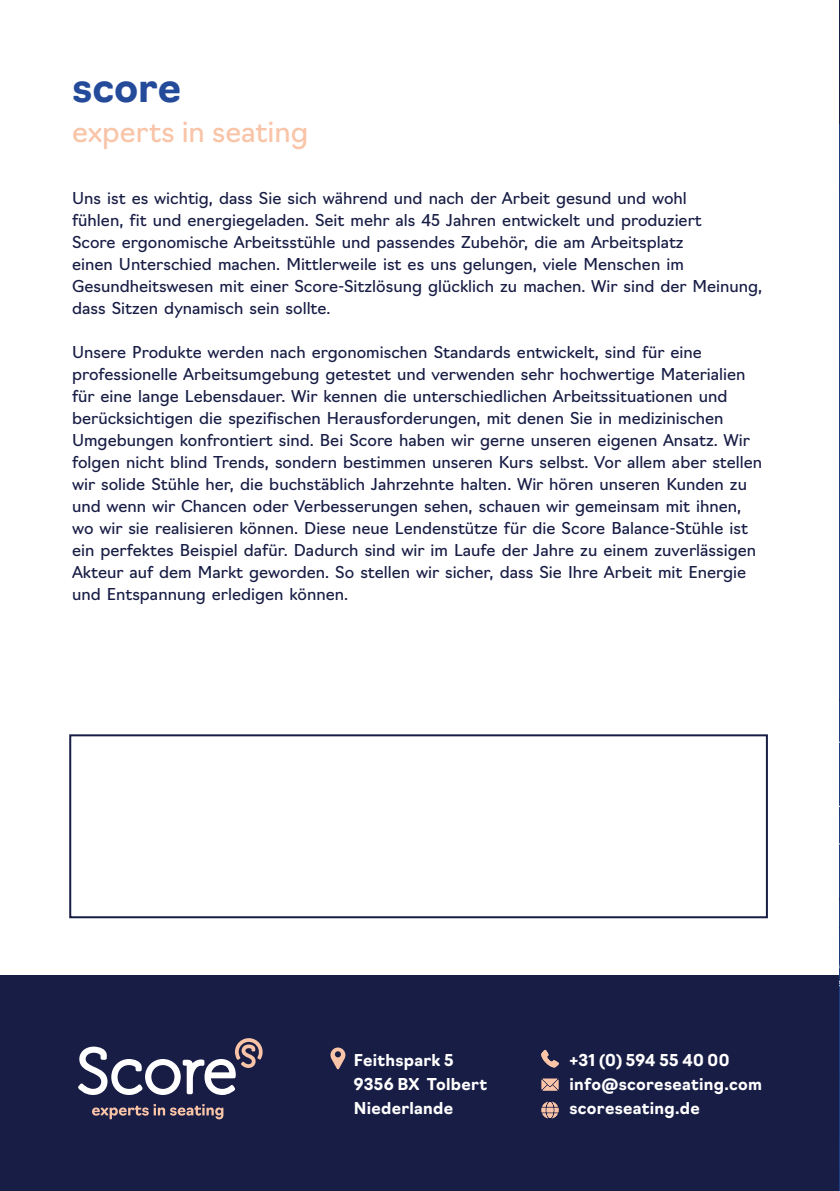
<style>
.page{position:relative;width:840px;height:1191px;background:#fff}
.page>*{position:absolute;margin:0;border:0;box-sizing:border-box;transform-origin:0 0}
.t1{font:700 40px "Navigo";color:#244a9a}
.t2{font:28px "Navigo";letter-spacing:-.005em;color:#f9c4a7}
.t3{font:16px/22px "Navigo";color:#181d45}
.t4{font:700 16px/24px "Navigo";letter-spacing:.02em;color:#fff}
</style>
<div class="page">
<hr style="left:524px;top:700px;width:315px;height:1px;background:#181d45">
<div style="left:0;top:0;width:838px;height:975px;background:#fff"></div>
<div style="left:0;top:975px;width:838px;height:216px;background:#181d45"></div>
<svg style="left:92px;top:1104px;width:131px;height:15px"></svg>
<svg style="left:78px;top:1038px;width:185px;height:57px"></svg>
<svg style="left:330px;top:1047px;width:15px;height:22px"></svg>
<svg style="left:541px;top:854px;width:298px;height:337px"></svg>
<div style="left:69px;top:734px;width:698px;height:184px;border:2px solid #181d45"></div>
<h1 class="t1" style="left:72px;top:56px;width:111px">score</h1>
<h2 class="t2" style="left:72px;top:109px;width:237px">experts in seating</h2>
<p class="t3" style="left:72px;top:186px;width:691px">Uns ist es wichtig, dass Sie sich während und nach der Arbeit gesund und wohl<br>fühlen, fit und energiegeladen. Seit mehr als 45 Jahren entwickelt und produziert<br>Score ergonomische Arbeitsstühle und passendes Zubehör, die am Arbeitsplatz<br>einen Unterschied machen. Mittlerweile ist es uns gelungen, viele Menschen im Gesundheitswesen mit einer Score-Sitzlösung glücklich zu machen. Wir sind der Meinung, dass Sitzen dynamisch sein sollte.</p>
<p class="t3" style="left:72px;top:340px;width:691px">Unsere Produkte werden nach ergonomischen Standards entwickelt, sind für eine professionelle Arbeitsumgebung getestet und verwenden sehr hochwertige Materialien für eine lange Lebensdauer. Wir kennen die unterschiedlichen Arbeitssituationen und berücksichtigen die spezifischen Herausforderungen, mit denen Sie in medizinischen Umgebungen konfrontiert sind. Bei Score haben wir gerne unseren eigenen Ansatz. Wir folgen nicht blind Trends, sondern bestimmen unseren Kurs selbst. Vor allem aber stellen wir solide Stühle her, die buchstäblich Jahrzehnte halten. Wir hören unseren Kunden zu und wenn wir Chancen oder Verbesserungen sehen, schauen wir gemeinsam mit ihnen, wo wir sie realisieren können. Diese neue Lendenstütze für die Score Balance-Stühle ist ein perfektes Beispiel dafür. Dadurch sind wir im Laufe der Jahre zu einem zuverlässigen Akteur auf dem Markt geworden. So stellen wir sicher, dass Sie Ihre Arbeit mit Energie und Entspannung erledigen können.</p>
<p class="t4" style="left:353px;top:1047px;width:135px">Feithspark 5<br>9356 BX Tolbert<br>Niederlande</p>
<p class="t4" style="left:569px;top:1047px;width:194px">+31 (0) 594 55 40 00 info@scoreseating.com scoreseating.de</p>
</div>
